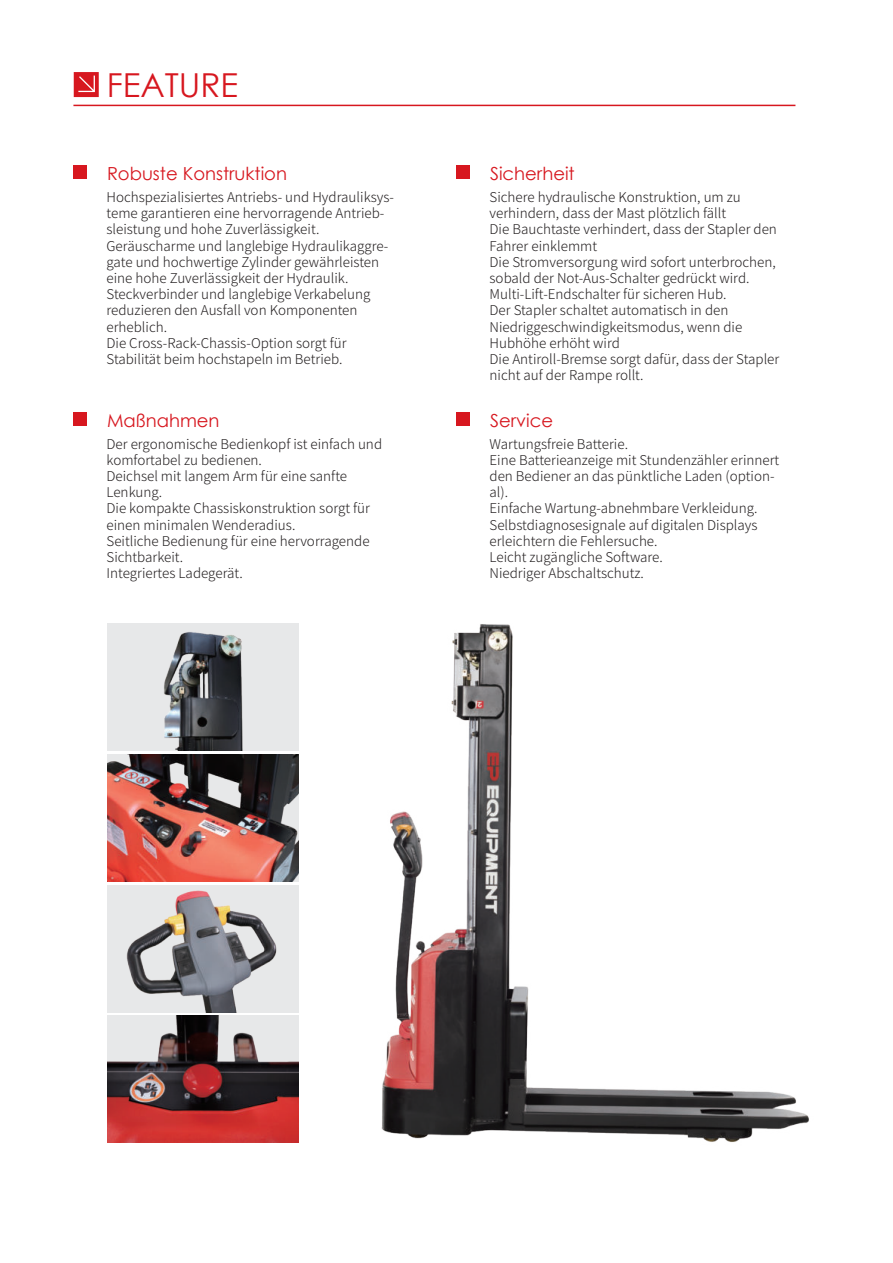
<style>
.page{position:relative;width:893px;height:1263px;background:#fff}
.page>*{position:absolute;margin:0;border:0;box-sizing:border-box;transform-origin:0 0}
.t1{font:33px "Century Gothic";color:#d7171f}
.t2{font:18px "Century Gothic";color:#d7171f}
.t3{font:300 13.5px/16.2px "Source Han Sans CN";color:#231f20}
</style>
<div class="page">
<div style="left:73px;top:165px;width:14px;height:14px;background:#d7171f"></div>
<hr style="left:73px;top:105px;width:722px;height:1px;background:#d7171f">
<svg style="left:74px;top:72px;width:25px;height:25px"></svg>
<div style="left:456px;top:165px;width:14px;height:14px;background:#d7171f"></div>
<div style="left:73px;top:412px;width:14px;height:14px;background:#d7171f"></div>
<div style="left:456px;top:412px;width:14px;height:14px;background:#d7171f"></div>
<img style="left:381px;top:624px;width:428px;height:518px">
<img style="left:107px;top:1015px;width:191px;height:128px">
<div style="left:108px;top:623px;width:191px;height:128px;background:#e7e8e9"></div>
<img style="left:164px;top:632px;width:79px;height:119px">
<img style="left:108px;top:754px;width:191px;height:123px">
<img style="left:107px;top:877px;width:192px;height:135px">
<h1 class="t1" style="left:107px;top:72px;width:133px">FEATURE</h1>
<h2 class="t2" style="left:107px;top:167px;width:182px">Robuste Konstruktion</h2>
<p class="t3" style="left:106px;top:189px;width:289px">Hochspezialisiertes Antriebs- und Hydrauliksys&shy;teme garantieren eine hervorragende Antrieb&shy;sleistung und hohe Zuverlässigkeit.<br>Geräuscharme und langlebige Hydraulikaggre&shy;gate und hochwertige Zylinder gewährleisten eine hohe Zuverlässigkeit der Hydraulik.<br>Steckverbinder und langlebige Verkabelung reduzieren den Ausfall von Komponenten erheblich.<br>Die Cross-Rack-Chassis-Option sorgt für Stabilität beim hochstapeln im Betrieb.</p>
<h2 class="t2" style="left:107px;top:414px;width:114px">Maßnahmen</h2>
<p class="t3" style="left:106px;top:436px;width:277px">Der ergonomische Bedienkopf ist einfach und komfortabel zu bedienen.<br>Deichsel mit langem Arm für eine sanfte<br>Lenkung.<br>Die kompakte Chassiskonstruktion sorgt für einen minimalen Wenderadius.<br>Seitliche Bedienung für eine hervorragende<br>Sichtbarkeit.<br>Integriertes Ladegerät.</p>
<h2 class="t2" style="left:490px;top:167px;width:86px">Sicherheit</h2>
<p class="t3" style="left:490px;top:189px;width:291px">Sichere hydraulische Konstruktion, um zu verhindern, dass der Mast plötzlich fällt<br>Die Bauchtaste verhindert, dass der Stapler den Fahrer einklemmt<br>Die Stromversorgung wird sofort unterbrochen, sobald der Not-Aus-Schalter gedrückt wird.<br>Multi-Lift-Endschalter für sicheren Hub.<br>Der Stapler schaltet automatisch in den Niedriggeschwindigkeitsmodus, wenn die Hubhöhe erhöht wird<br>Die Antiroll-Bremse sorgt dafür, dass der Stapler nicht auf der Rampe rollt.</p>
<h2 class="t2" style="left:490px;top:414px;width:64px">Service</h2>
<p class="t3" style="left:490px;top:436px;width:291px">Wartungsfreie Batterie.<br>Eine Batterieanzeige mit Stundenzähler erinnert den Bediener an das pünktliche Laden (option&shy;al).<br>Einfache Wartung-abnehmbare Verkleidung.<br>Selbstdiagnosesignale auf digitalen Displays erleichtern die Fehlersuche.<br>Leicht zugängliche Software.<br>Niedriger Abschaltschutz.</p>
</div>
